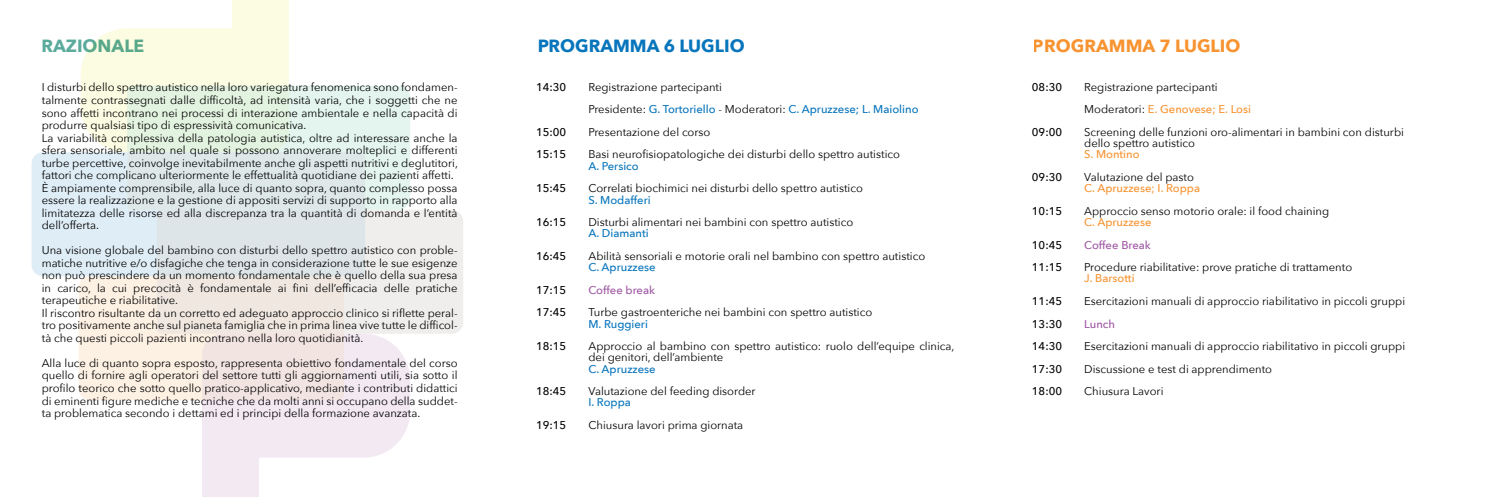
<style>
.page{position:relative;width:1489px;height:497px;background:#fff}
.page>*{position:absolute;margin:0;border:0;box-sizing:border-box;transform-origin:0 0}
.t1{font:700 17.62px "Avenir Next";color:#f79330}
.t2{font:700 17.62px "Avenir Next";color:#0775bc}
.t3{font:700 17.62px "Avenir Next";color:#5aab9c}
.t4{font:11.25px/12.5px "Avenir Next";color:#000}
.t5{font:500 11.25px/22.5px "Avenir Next";color:#000}
.t6{font:500 11.25px "Avenir Next";color:#0775bc}
.t7{font:500 11.25px "Avenir Next";color:#f79330}
.t8{font:500 11.25px "Avenir Next";color:#9e58a3}
.s1{font-weight:500;color:#0775bc}
.s2{font-weight:500;color:#f79330}
</style>
<div class="page">
<svg style="left:202px;top:333px;width:208px;height:163px;fill:#f2e9f3"></svg>
<svg style="left:79px;top:276px;width:265px;height:123px;fill:#fdf1e4"></svg>
<svg style="left:157px;top:209px;width:306px;height:124px;fill:#f0eeec"></svg>
<svg style="left:32px;top:152px;width:333px;height:124px;fill:#dee9ec"></svg>
<svg style="left:127px;top:86px;width:283px;height:123px;fill:#dee8e9"></svg>
<svg style="left:81px;top:0;width:208px;height:152px;fill:#fcfce2"></svg>
<h1 class="t3" style="left:41px;top:31px;width:104px">RAZIONALE</h1>
<p class="t4" style="left:42px;top:81px;width:417px">I disturbi dello spettro autistico nella loro variegatura fenomenica sono fondamen&shy;talmente contrassegnati dalle difficoltà, ad intensità varia, che i soggetti che ne sono affetti incontrano nei processi di interazione ambientale e nella capacità di produrre qualsiasi tipo di espressività comunicativa.<br>La variabilità complessiva della patologia autistica, oltre ad interessare anche la sfera sensoriale, ambito nel quale si possono annoverare molteplici e differenti turbe percettive, coinvolge inevitabilmente anche gli aspetti nutritivi e deglutitori, fattori che complicano ulteriormente le effettualità quotidiane dei pazienti affetti.<br>È ampiamente comprensibile, alla luce di quanto sopra, quanto complesso possa essere la realizzazione e la gestione di appositi servizi di supporto in rapporto alla limitatezza delle risorse ed alla discrepanza tra la quantità di domanda e l’entità dell’offerta.</p>
<p class="t4" style="left:42px;top:243px;width:417px">Una visione globale del bambino con disturbi dello spettro autistico con proble&shy;matiche nutritive e/o disfagiche che tenga in considerazione tutte le sue esigenze non può prescindere da un momento fondamentale che è quello della sua presa in carico, la cui precocità è fondamentale ai fini dell’efficacia delle pratiche terapeutiche e riabilitative.<br>Il riscontro risultante da un corretto ed adeguato approccio clinico si riflette peral&shy;tro positivamente anche sul pianeta famiglia che in prima linea vive tutte le difficol&shy;tà che questi piccoli pazienti incontrano nella loro quotidianità.</p>
<p class="t4" style="left:42px;top:356px;width:417px;text-align:justify">Alla luce di quanto sopra esposto, rappresenta obiettivo fondamentale del corso quello di fornire agli operatori del settore tutti gli aggiornamenti utili, sia sotto il profilo teorico che sotto quello pratico-applicativo, mediante i contributi didattici di eminenti figure mediche e tecniche che da molti anni si occupano della suddet&shy;ta problematica secondo i dettami ed i principi della formazione avanzata.</p>
<h1 class="t2" style="left:537px;top:30px;width:209px">PROGRAMMA 6 LUGLIO</h1>
<p class="t5" style="left:536px;top:75px;width:32px">14:30</p>
<p class="t5" style="left:536px;top:120px;width:32px">15:00<br>15:15</p>
<p class="t5" style="left:536px;top:176px;width:32px">15:45</p>
<p class="t5" style="left:536px;top:210px;width:32px">16:15</p>
<p class="t5" style="left:536px;top:244px;width:32px">16:45</p>
<p class="t5" style="left:536px;top:278px;width:32px">17:15<br>17:45</p>
<p class="t5" style="left:536px;top:334px;width:32px">18:15</p>
<p class="t5" style="left:536px;top:379px;width:32px">18:45</p>
<p class="t5" style="left:536px;top:413px;width:32px">19:15</p>
<p class="t4" style="left:588px;top:75px;width:331px;line-height:22.5px">Registrazione partecipanti<br>Presidente: <span class="s1">G. Tortoriello</span> - Moderatori: <span class="s1">C. Apruzzese; L. Maiolino </span>Presentazione del corso<br>Basi neurofisiopatologiche dei disturbi dello spettro autistico</p>
<p class="t6" style="left:588px;top:156px;width:52px">A. Persico</p>
<p class="t4" style="left:588px;top:181px;width:276px">Correlati biochimici nei disturbi dello spettro autistico</p>
<p class="t6" style="left:588px;top:190px;width:64px">S. Modafferi</p>
<p class="t4" style="left:588px;top:215px;width:266px">Disturbi alimentari nei bambini con spettro autistico</p>
<p class="t6" style="left:588px;top:223px;width:62px">A. Diamanti</p>
<p class="t4" style="left:588px;top:249px;width:338px">Abilità sensoriali e motorie orali nel bambino con spettro autistico</p>
<p class="t6" style="left:588px;top:257px;width:69px">C. Apruzzese</p>
<p class="t8" style="left:588px;top:280px;width:68px">Coffee break</p>
<p class="t4" style="left:588px;top:305px;width:285px">Turbe gastroenteriche nei bambini con spettro autistico</p>
<p class="t6" style="left:588px;top:313px;width:61px">M. Ruggieri</p>
<p class="t4" style="left:588px;top:339px;width:367px;line-height:11.2px">Approccio al bambino con spettro autistico: ruolo dell’equipe clinica, dei genitori, dell’ambiente</p>
<p class="t6" style="left:588px;top:358px;width:69px">C. Apruzzese</p>
<p class="t4" style="left:588px;top:384px;width:169px">Valutazione del feeding disorder</p>
<p class="t6" style="left:588px;top:392px;width:44px">I. Roppa</p>
<p class="t4" style="left:588px;top:418px;width:156px">Chiusura lavori prima giornata</p>
<h1 class="t1" style="left:1032px;top:30px;width:209px">PROGRAMMA 7 LUGLIO</h1>
<p class="t5" style="left:1031px;top:75px;width:32px">08:30</p>
<p class="t5" style="left:1031px;top:120px;width:32px">09:00</p>
<p class="t5" style="left:1031px;top:165px;width:32px">09:30</p>
<p class="t5" style="left:1031px;top:199px;width:32px">10:15</p>
<p class="t5" style="left:1031px;top:233px;width:32px">10:45<br>11:15</p>
<p class="t5" style="left:1031px;top:289px;width:32px;text-align:justify">11:45<br>13:30<br>14:30<br>17:30<br>18:00</p>
<p class="t4" style="left:1084px;top:75px;width:321px;line-height:22.5px">Registrazione partecipanti<br>Moderatori: <span class="s2">E. Genovese; E. Losi<br></span>Screening delle funzioni oro-alimentari in bambini con disturbi</p>
<p class="t4" style="left:1084px;top:136px;width:112px">dello spettro autistico</p>
<p class="t7" style="left:1084px;top:145px;width:57px">S. Montino</p>
<p class="t4" style="left:1084px;top:170px;width:111px">Valutazione del pasto</p>
<p class="t7" style="left:1084px;top:178px;width:117px">C. Apruzzese; I. Roppa</p>
<p class="t4" style="left:1084px;top:204px;width:246px">Approccio senso motorio orale: il food chaining</p>
<p class="t7" style="left:1084px;top:212px;width:69px">C. Apruzzese</p>
<p class="t8" style="left:1084px;top:235px;width:68px">Coffee Break</p>
<p class="t4" style="left:1084px;top:260px;width:269px">Procedure riabilitative: prove pratiche di trattamento</p>
<p class="t7" style="left:1084px;top:268px;width:52px">J. Barsotti</p>
<p class="t4" style="left:1084px;top:294px;width:322px">Esercitazioni manuali di approccio riabilitativo in piccoli gruppi</p>
<p class="t8" style="left:1084px;top:313px;width:32px">Lunch</p>
<p class="t4" style="left:1084px;top:334px;width:322px;line-height:22.5px">Esercitazioni manuali di approccio riabilitativo in piccoli gruppi<br>Discussione e test di apprendimento<br>Chiusura Lavori</p>
</div>
